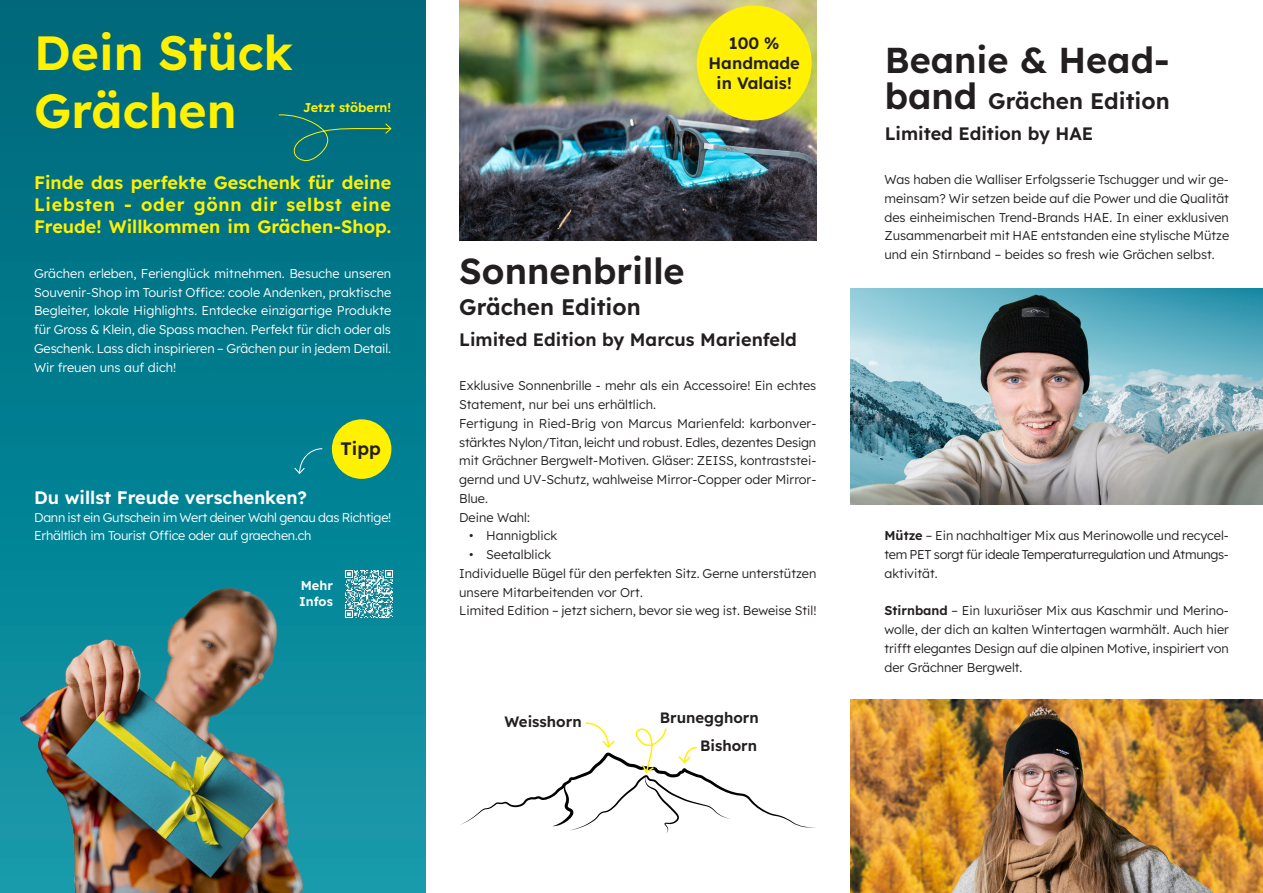
<style>
.page{position:relative;width:1263px;height:893px;background:#fff}
.page>*{position:absolute;margin:0;border:0;box-sizing:border-box;transform-origin:0 0}
.t1{font:600 48px/57.6px "Lexend";color:#fff101}
.t2{font:600 36px "Lexend";color:#231f20}
.t3{font:600 22.5px "Lexend";color:#231f20}
.t4{font:600 18px/21.6px "Lexend";color:#fff101;text-align:justify}
.t5{font:600 18px "Lexend";color:#231f20}
.t6{font:600 18px "Lexend";color:#fff}
.t7{font:600 16.5px/19.8px "Lexend";color:#231f20;text-align:center}
.t8{font:600 15px/27.3px "Lexend";color:#231f20;text-align:right}
.t9{font:300 12.75px/18.8px "Lexend";color:#231f20;text-align:justify}
.t10{font:300 12.75px/18.8px "Lexend";letter-spacing:-.02em;color:#fff;text-align:justify}
.t11{font:600 12.75px "Lexend";color:#fff101}
.t12{font:600 12.75px/15.3px "Lexend";color:#fff}
.s1{font-size:36px}
.s2{font-weight:600}
</style>
<div class="page">
<svg style="left:0;top:0;width:425px;height:580px;background:#007688"></svg>
<img style="left:850px;top:288px;width:413px;height:216px">
<img style="left:459px;top:0;width:357px;height:240px">
<svg style="left:278px;top:114px;width:114px;height:48px;background:#0a747b"></svg>
<svg style="left:294px;top:448px;width:29px;height:26px"></svg>
<div style="left:332px;top:419px;width:59px;height:60px;background:#fff101;border-radius:50%"></div>
<img style="left:342px;top:567px;width:54px;height:13px">
<svg style="left:460px;top:722px;width:356px;height:111px"></svg>
<div style="left:697px;top:6px;width:115px;height:114px;background:#fff101;border-radius:50%"></div>
<img style="left:0;top:580px;width:425px;height:313px">
<img style="left:850px;top:700px;width:413px;height:193px">
<h1 class="t1" style="left:34px;top:21px;width:260px">Dein Stück<br>Grächen</h1>
<p class="t11" style="left:303px;top:98px;width:90px">Jetzt stöbern!</p>
<h3 class="t4" style="left:34px;top:171px;width:359px">Finde das perfekte Geschenk für deine Liebsten - oder gönn dir selbst eine Freude! Willkommen im Grächen-Shop.</h3>
<p class="t10" style="left:34px;top:263px;width:359px">Grächen erleben, Ferienglück mitnehmen. Besuche unseren Souvenir-Shop im Tourist Office: coole Andenken, praktische Begleiter, lokale Highlights. Entdecke einzigartige Produkte für Gross &amp; Klein, die Spass machen. Perfekt für dich oder als Geschenk. Lass dich inspirieren – Grächen pur in jedem Detail.<br>Wir freuen uns auf dich!</p>
<h3 class="t5" style="left:341px;top:435px;width:42px">Tipp</h3>
<h3 class="t6" style="left:34px;top:484px;width:274px">Du willst Freude verschenken?</h3>
<p class="t10" style="left:34px;top:507px;width:359px">Dann ist ein Gutschein im Wert deiner Wahl genau das Richtige!<br>Erhältlich im Tourist Office oder auf graechen.ch</p>
<p class="t12" style="left:299px;top:577px;width:35px">Mehr<br>Infos</p>
<p class="t7" style="left:708px;top:32px;width:93px">100 %<br>Handmade in Valais!</p>
<h2 class="t2" style="left:459px;top:243px;width:227px">Sonnenbrille</h2>
<h3 class="t3" style="left:459px;top:289px;width:183px">Grächen Edition</h3>
<h3 class="t5" style="left:459px;top:326px;width:339px">Limited Edition by Marcus Marienfeld</h3>
<p class="t9" style="left:459px;top:376px;width:359px;text-align:left">Exklusive Sonnenbrille - mehr als ein Accessoire! Ein echtes Statement, nur bei uns erhältlich.<br>Fertigung in Ried-Brig von Marcus Marienfeld: karbonver&shy;stärktes Nylon/Titan, leicht und robust. Edles, dezentes Design mit Grächner Bergwelt-Motiven. Gläser: ZEISS, kontraststei&shy;gernd und UV-Schutz, wahlweise Mirror-Copper oder Mirror-Blue.<br>Deine Wahl:</p>
<p class="t9" style="left:469px;top:526px;width:90px">• Hannigblick</p>
<p class="t9" style="left:459px;top:544px;width:359px;text-align:left;text-indent:10px">• Seetalblick<br>Individuelle Bügel für den perfekten Sitz. Gerne unterstützen unsere Mitarbeitenden vor Ort.<br>Limited Edition – jetzt sichern, bevor sie weg ist. Beweise Stil!</p>
<p class="t8" style="left:504px;top:707px;width:79px">Weisshorn</p>
<p class="t8" style="left:660px;top:703px;width:101px">Brunegghorn<br>Bishorn</p>
<h2 class="t2" style="left:885px;top:32px;width:286px">Beanie &amp; Head-</h2>
<h3 class="t3" style="left:885px;top:84px;width:286px"><span class="s1">band</span> Grächen Edition</h3>
<h3 class="t5" style="left:885px;top:120px;width:210px">Limited Edition by HAE</h3>
<p class="t9" style="left:884px;top:169px;width:346px">Was haben die Walliser Erfolgsserie Tschugger und wir ge&shy;meinsam? Wir setzen beide auf die Power und die Qualität des einheimischen Trend-Brands HAE. In einer exklusiven Zusammenarbeit mit HAE entstanden eine stylische Mütze und ein Stirnband – beides so fresh wie Grächen selbst.</p>
<p class="t9" style="left:884px;top:526px;width:346px"><span class="s2">Mütze</span> – Ein nachhaltiger Mix aus Merinowolle und recycel&shy;tem PET sorgt für ideale Temperaturregulation und Atmungs&shy;aktivität.</p>
<p class="t9" style="left:884px;top:601px;width:346px"><span class="s2">Stirnband</span> – Ein luxuriöser Mix aus Kaschmir und Merino&shy;wolle, der dich an kalten Wintertagen warmhält. Auch hier trifft elegantes Design auf die alpinen Motive, inspiriert von der Grächner Bergwelt.</p>
</div>
